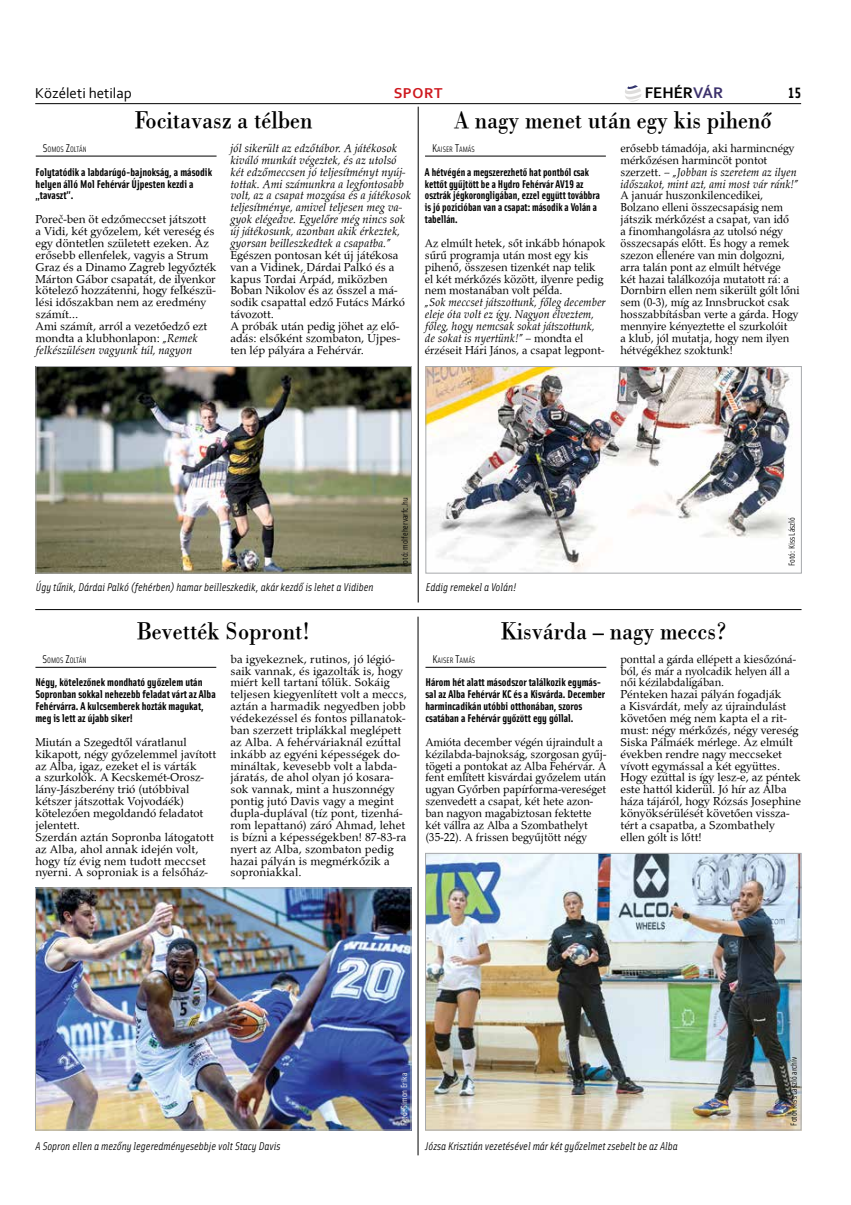
<style>
.page{position:relative;width:851px;height:1205px;background:#fff}
.page>*{position:absolute;margin:0;border:0;box-sizing:border-box;transform-origin:0 0}
.t1{font:25px "Bodoni PFL";color:#000;scale:.9 1}
.t2{font:700 16.12px "Corbel";color:#000}
.t3{font:15px "Corbel";color:#000}
.t4{font:700 15px "Corbel";letter-spacing:.04em;color:#ce181e}
.t5{font:700 15px "Solex";color:#000}
.t6{font:11.88px/11.9px "Palladius";color:#000}
.t7{font:11.88px/11.9px "Palladius";color:#000;scale:.96 1}
.t8{font:italic 11.88px/11.9px "Palladius";color:#000}
.t9{font:italic 11.88px/11.9px "Palladius";color:#000;scale:.96 1}
.t10{font:700 11.25px/11.9px "Solex";color:#000}
.t11{font:italic 11.25px "Solex";color:#000}
.t12{font:700 11.25px/11.9px "Solex";color:#000;scale:.96 1}
.t13{font:8.75px "Solex";color:#000}
.t14{font:8.75px "Solex";color:#fff}
.t15{font:7.88px "Solex";color:#000}
.s1{color:#3c316c}
.s2{font-size:11.25px}
.s3{font-style:italic}
.s4{font-style:normal}
</style>
<div class="page">
<hr style="left:35px;top:103px;width:766px;height:1px;background:#000">
<svg style="left:625px;top:85px;width:16px;height:17px"></svg>
<img style="left:427px;top:368px;width:364px;height:203px">
<div style="left:425px;top:366px;width:376px;height:207px;border:1px solid #a7a9ac"></div>
<img style="left:427px;top:855px;width:372px;height:273px">
<div style="left:425px;top:853px;width:376px;height:277px;border:1px solid #a7a9ac"></div>
<img style="left:38px;top:368px;width:371px;height:203px">
<div style="left:36px;top:366px;width:375px;height:207px;border:1px solid #a7a9ac"></div>
<hr style="left:35px;top:667px;width:181px;height:1px;background:#000">
<hr style="left:425px;top:667px;width:181px;height:1px;background:#000">
<hr style="left:36px;top:156px;width:180px;height:1px;background:#000">
<hr style="left:425px;top:156px;width:180px;height:1px;background:#000">
<img style="left:37px;top:890px;width:372px;height:238px">
<div style="left:35px;top:888px;width:376px;height:242px;border:1px solid #a7a9ac"></div>
<hr style="left:35px;top:609px;width:766px;height:1px;background:#000">
<hr style="left:418px;top:107px;width:1px;height:495px;background:#000">
<hr style="left:418px;top:617px;width:1px;height:538px;background:#000">
<h2 class="t2" style="left:644px;top:83px;width:78px">FEHÉR<span class="s1">VÁR</span></h2>
<p class="t3" style="left:35px;top:84px;width:98px">Közéleti hetilap</p>
<p class="t4" style="left:393px;top:84px;width:50px">SPORT</p>
<p class="t5" style="left:788px;top:83px;width:14px">15</p>
<h1 class="t1" style="left:135px;top:103px;width:199px">Focitavasz a télben</h1>
<h1 class="t1" style="left:454px;top:103px;width:354px">A nagy menet után egy kis pihenő</h1>
<p class="t8" style="left:230px;top:142px;width:182px">jól sikerült az edzőtábor. A játékosok kiváló munkát végeztek, és az utolsó két edzőmeccsen jó teljesítményt nyúj&shy;tottak. Ami számunkra a legfontosabb volt, az a csapat mozgása és a játékosok teljesítménye, amivel teljesen meg va&shy;gyok elégedve. Egyelőre még nincs sok új játékosunk, azonban akik érkeztek, gyorsan beilleszkedtek a csapatba.”</p>
<p class="t6" style="left:230px;top:249px;width:176px">Egészen pontosan két új játékosa van a Vidinek, Dárdai Palkó és a kapus Tordai Árpád, miközben<br>Boban Nikolov és az ősszel a má&shy;sodik csapattal edző Futács Márkó távozott.<br>A próbák után pedig jöhet az elő&shy;adás: elsőként szombaton, Újpes&shy;ten lép pályára a Fehérvár.</p>
<p class="t15" style="left:43px;top:144px;width:46px"><span class="s2">S</span>OMOS <span class="s2">Z</span>OLTÁN</p>
<p class="t15" style="left:432px;top:144px;width:44px"><span class="s2">K</span>AISER <span class="s2">T</span>AMÁS</p>
<p class="t10" style="left:36px;top:165px;width:178px">Folytatódik a labdarúgó-bajnokság, a második helyen álló Mol Fehérvár Újpesten kezdi a „tavaszt”.</p>
<p class="t6" style="left:36px;top:213px;width:182px">Poreč-ben öt edzőmeccset játszott<br>a Vidi, két győzelem, két vereség és egy döntetlen született ezeken. Az erősebb ellenfelek, vagyis a Strum<br>Graz és a Dinamo Zagreb legyőzték<br>Márton Gábor csapatát, de ilyenkor kötelező hozzátenni, hogy felkészü&shy;lési időszakban nem az eredmény számít…<br>Ami számít, arról a vezetőedző ezt mondta a klubhonlapon: <span class="s3">„Remek felkészülésen vagyunk túl, nagyon</span></p>
<p class="t12" style="left:425px;top:165px;width:184px">A hétvégén a megszerezhető hat pontból csak kettőt gyűjtött be a Hydro Fehérvár AV19 az osztrák jégkorongligában, ezzel együtt továbbra is jó pozícióban van a csapat: második a Volán a tabellán.</p>
<p class="t7" style="left:425px;top:237px;width:190px">Az elmúlt hetek, sőt inkább hónapok sűrű programja után most egy kis pihenő, összesen tizenkét nap telik el két mérkőzés között, ilyenre pedig nem mostanában volt példa.</p>
<p class="t9" style="left:425px;top:296px;width:190px">„Sok meccset játszottunk, főleg december eleje óta volt ez így. Nagyon élveztem, főleg, hogy nemcsak sokat játszottunk, de sokat is nyertünk!” <span class="s4">– mondta el érzéseit Hári János, a csapat legpont-</span></p>
<p class="t7" style="left:620px;top:142px;width:186px">erősebb támadója, aki harmincnégy mérkőzésen harmincöt pontot szerzett. – <span class="s3">„Jobban is szeretem az ilyen időszakot, mint azt, ami most vár ránk!”</span></p>
<p class="t7" style="left:620px;top:190px;width:188px">A január huszonkilencedikei, Bolzano elleni összecsapásig nem játszik mérkőzést a csapat, van idő<br>a finomhangolásra az utolsó négy összecsapás előtt. És hogy a remek szezon ellenére van min dolgozni, arra talán pont az elmúlt hétvége<br>két hazai találkozója mutatott rá: a Dornbirn ellen nem sikerült gólt lőni sem (0-3), míg az Innsbruckot csak hosszabbításban verte a gárda. Hogy mennyire kényeztette el szurkolóit<br>a klub, jól mutatja, hogy nem ilyen hétvégékhez szoktunk!</p>
<p class="t13" style="left:399px;top:567px;width:71px;rotate:-90deg">Fotó: molfehervarfc.hu</p>
<p class="t11" style="left:36px;top:580px;width:339px">Úgy tűnik, Dárdai Palkó (fehérben) hamar beilleszkedik, akár kezdő is lehet a Vidiben</p>
<p class="t11" style="left:426px;top:580px;width:92px">Eddig remekel a Volán!</p>
<p class="t13" style="left:786px;top:566px;width:51px;rotate:-90deg">Fotó: Kiss László</p>
<h1 class="t1" style="left:137px;top:613px;width:194px">Bevették Sopront!</h1>
<h1 class="t1" style="left:500px;top:613px;width:252px">Kisvárda – nagy meccs?</h1>
<p class="t6" style="left:230px;top:653px;width:178px">ba igyekeznek, rutinos, jó légió&shy;saik vannak, és igazolták is, hogy miért kell tartani tőlük. Sokáig teljesen kiegyenlített volt a meccs, aztán a harmadik negyedben jobb védekezéssel és fontos pillanatok&shy;ban szerzett triplákkal meglépett az Alba. A fehérváriaknál ezúttal inkább az egyéni képességek do&shy;mináltak, kevesebb volt a labda&shy;járatás, de ahol olyan jó kosara&shy;sok vannak, mint a huszonnégy pontig jutó Davis vagy a megint dupla-duplával (tíz pont, tizenhá&shy;rom lepattanó) záró Ahmad, lehet is bízni a képességekben! 87-83-ra nyert az Alba, szombaton pedig hazai pályán is megmérkőzik a soproniakkal.</p>
<p class="t15" style="left:43px;top:655px;width:46px"><span class="s2">S</span>OMOS <span class="s2">Z</span>OLTÁN</p>
<p class="t15" style="left:432px;top:655px;width:44px"><span class="s2">K</span>AISER <span class="s2">T</span>AMÁS</p>
<p class="t10" style="left:35px;top:676px;width:182px">Négy, kötelezőnek mondható győzelem után Sopronban sokkal nehezebb feladat várt az Alba Fehérvárra. A kulcsemberek hozták magukat, meg is lett az újabb siker!</p>
<p class="t6" style="left:35px;top:736px;width:182px">Miután a Szegedtől váratlanul kikapott, négy győzelemmel javított az Alba, igaz, ezeket el is várták<br>a szurkolók. A Kecskemét-Orosz&shy;lány-Jászberény trió (utóbbival kétszer játszottak Vojvodáék) kötelezően megoldandó feladatot jelentett.<br>Szerdán aztán Sopronba látogatott az Alba, ahol annak idején volt, hogy tíz évig nem tudott meccset nyerni. A soproniak is a felsőház-</p>
<p class="t10" style="left:425px;top:676px;width:181px">Három hét alatt másodszor találkozik egymás&shy;sal az Alba Fehérvár KC és a Kisvárda. December harmincadikán utóbbi otthonában, szoros csatában a Fehérvár győzött egy góllal.</p>
<p class="t7" style="left:425px;top:736px;width:190px">Amióta december végén újraindult a kézilabda-bajnokság, szorgosan gyűj&shy;tögeti a pontokat az Alba Fehérvár. A fent említett kisvárdai győzelem után ugyan Győrben papírforma-vereséget szenvedett a csapat, két hete azon&shy;ban nagyon magabiztosan fektette két vállra az Alba a Szombathelyt (35-22). A frissen begyűjtött négy</p>
<p class="t7" style="left:620px;top:653px;width:189px">ponttal a gárda ellépett a kiesőzóná&shy;ból, és már a nyolcadik helyen áll a női kézilabdaligában.<br>Pénteken hazai pályán fogadják<br>a Kisvárdát, mely az újraindulást követően még nem kapta el a rit&shy;must: négy mérkőzés, négy vereség<br>Siska Pálmáék mérlege. Az elmúlt években rendre nagy meccseket vívott egymással a két együttes.<br>Hogy ezúttal is így lesz-e, az péntek este hattól kiderül. Jó hír az Alba háza tájáról, hogy Rózsás Josephine könyöksérülését követően vissza&shy;tért a csapatba, a Szombathely ellen gólt is lőtt!</p>
<p class="t14" style="left:398px;top:1125px;width:54px;rotate:-90deg">Fotó: Simon Erika</p>
<p class="t13" style="left:788px;top:1125px;width:71px;rotate:-90deg">Fotó: Kiss László archív</p>
<p class="t11" style="left:36px;top:1138px;width:246px">A Sopron ellen a mezőny legeredményesebbje volt Stacy Davis</p>
<p class="t11" style="left:425px;top:1138px;width:254px">Józsa Krisztián vezetésével már két győzelmet zsebelt be az Alba</p>
</div>
